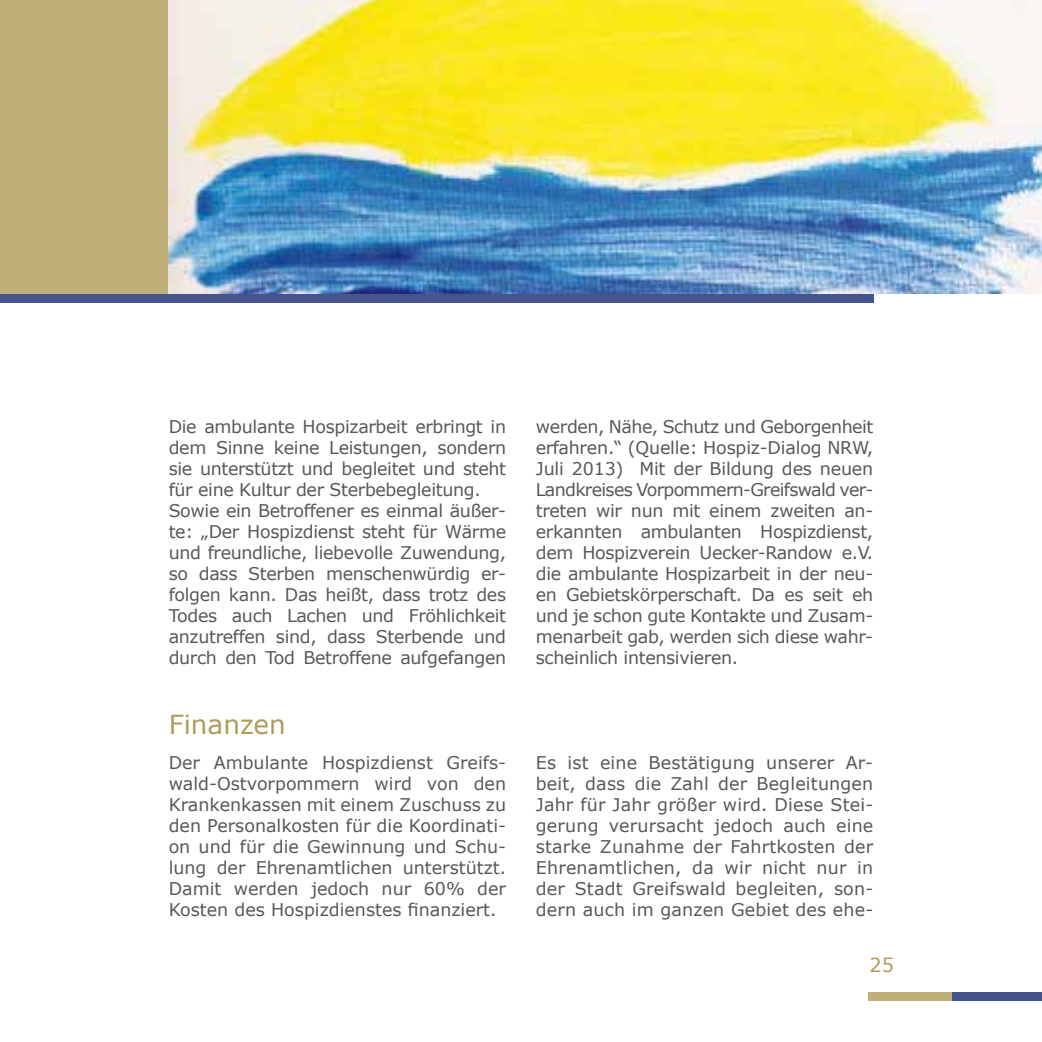
<style>
.page{position:relative;width:1042px;height:1042px;background:#fff}
.page>*{position:absolute;margin:0;border:0;box-sizing:border-box;transform-origin:0 0}
.t1{font:26.25px "Verdana";color:#af9c58}
.t2{font:19.25px "Verdana";color:#af9c58}
.t3{font:17.5px/21px "Verdana";letter-spacing:-.02em;color:#58585a;text-align:justify}
</style>
<div class="page">
<div style="left:868px;top:992px;width:174px;height:9px;background:#bfaf79"></div>
<div style="left:952px;top:992px;width:90px;height:9px;background:#45548d"></div>
<div style="left:0;top:0;width:169px;height:294px;background:#bfaf79"></div>
<div style="left:0;top:294px;width:873px;height:9px;background:#45548d"></div>
<img style="left:169px;top:0;width:873px;height:294px">
<p class="t3" style="left:169px;top:416px;width:339px;text-align:left">Die ambulante Hospizarbeit erbringt in dem Sinne keine Leistungen, sondern sie unterstützt und begleitet und steht für eine Kultur der Sterbebegleitung.<br>Sowie ein Betroffener es einmal äußer&shy;te: „Der Hospizdienst steht für Wärme und freundliche, liebevolle Zuwendung, so dass Sterben menschenwürdig er&shy;folgen kann. Das heißt, dass trotz des Todes auch Lachen und Fröhlichkeit anzutreffen sind, dass Sterbende und durch den Tod Betroffene aufgefangen</p>
<p class="t3" style="left:536px;top:416px;width:339px">werden, Nähe, Schutz und Geborgenheit erfahren.“ (Quelle: Hospiz-Dialog NRW, Juli 2013) Mit der Bildung des neuen Landkreises Vorpommern-Greifswald ver&shy;treten wir nun mit einem zweiten an&shy;erkannten ambulanten Hospizdienst, dem Hospizverein Uecker-Randow e.V. die ambulante Hospizarbeit in der neu&shy;en Gebietskörperschaft. Da es seit eh und je schon gute Kontakte und Zusam&shy;menarbeit gab, werden sich diese wahr&shy;scheinlich intensivieren.</p>
<h1 class="t1" style="left:169px;top:706px;width:119px">Finanzen</h1>
<p class="t3" style="left:169px;top:752px;width:339px">Der Ambulante Hospizdienst Greifs&shy;wald-Ostvorpommern wird von den Krankenkassen mit einem Zuschuss zu den Personalkosten für die Koordinati&shy;on und für die Gewinnung und Schu&shy;lung der Ehrenamtlichen unterstützt.<br>Damit werden jedoch nur 60% der Kosten des Hospizdienstes finanziert.</p>
<p class="t3" style="left:536px;top:752px;width:339px">Es ist eine Bestätigung unserer Ar&shy;beit, dass die Zahl der Begleitungen Jahr für Jahr größer wird. Diese Stei&shy;gerung verursacht jedoch auch eine starke Zunahme der Fahrtkosten der Ehrenamtlichen, da wir nicht nur in der Stadt Greifswald begleiten, son&shy;dern auch im ganzen Gebiet des ehe-</p>
<p class="t2" style="left:869px;top:952px;width:26px">25</p>
</div>
